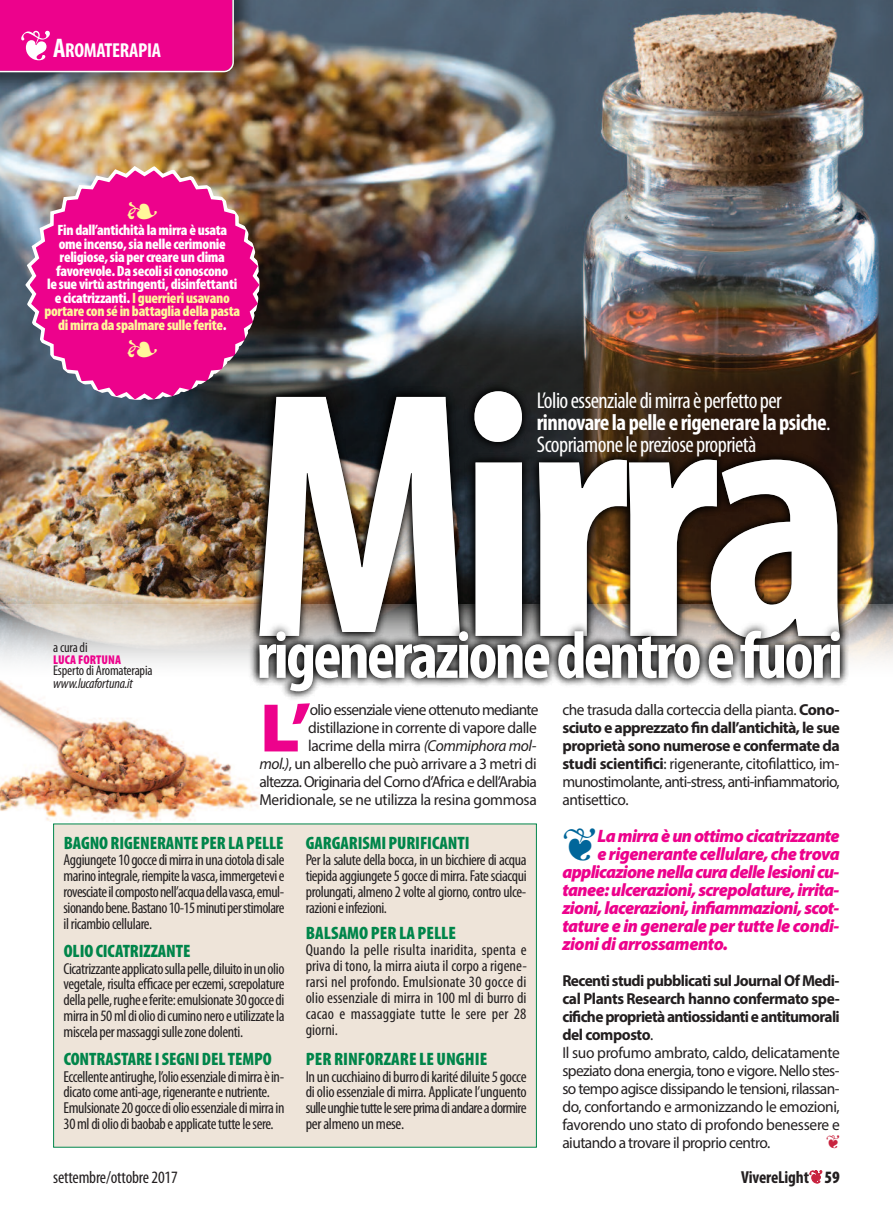
<style>
.page{position:relative;width:893px;height:1221px;background:#fff}
.page>*{position:absolute;margin:0;border:0;box-sizing:border-box;transform-origin:0 0}
.t1{font:900 semi-expanded 69.3px "Myriad Pro";color:#ed028c}
.t2{font:condensed 22.95px/21.6px "Myriad Pro";letter-spacing:-.025em;color:#fff}
.t3{font:700 condensed 20.25px "Myriad Pro";letter-spacing:-.015em;color:#fff}
.t4{font:italic 900 18px "Myriad Pro";letter-spacing:-.035em;color:#ed028c}
.t5{font:900 condensed 18px "Myriad Pro";letter-spacing:-.005em;color:#00854a}
.t6{font:condensed 17.4px "Myriad Pro";letter-spacing:-.01em;color:#231f20}
.t7{font:700 condensed 17.4px "Myriad Pro";letter-spacing:-.01em;color:#231f20}
.t8{font:condensed 15.9px/15.9px "Myriad Pro";letter-spacing:-.025em;color:#231f20;text-align:justify}
.t9{font:15.9px/18px "Myriad Pro";letter-spacing:-.03em;color:#231f20;text-align:right}
.t10{font:900 condensed 15px/13.5px "Myriad Pro";letter-spacing:-.02em;color:#fff;text-align:center}
.t11{font:condensed 14.1px "Myriad Pro";letter-spacing:-.015em;color:#231f20}
.t12{font:italic condensed 14.1px "Myriad Pro";letter-spacing:-.015em;color:#231f20}
.t13{font:900 condensed 12.75px "Myriad Pro";letter-spacing:.005em;color:#ed028c}
.s1{font-size:27px}
.s2{color:#fff79a}
.s3{font-weight:700}
.s4{font-style:italic}
.s5{color:#c8233f}
.s6{font-weight:900}
</style>
<div class="page">
<img style="left:0;top:680px;width:259px;height:141px">
<img style="left:0;top:0;width:893px;height:604px">
<img style="left:0;top:0;width:259px;height:98px">
<div style="left:0;top:0;width:234px;height:72px;background:#ed028c"></div>
<div style="left:54px;top:824px;width:482px;height:322px;background:#eee4d9"></div>
<div style="left:53px;top:823px;width:484px;height:324px;border:1px solid #00854a"></div>
<svg style="left:0;top:604px;width:893px;height:60px;background:#dcd7d2"></svg>
<img style="left:247px;top:379px;width:605px;height:239px">
<img style="left:247px;top:618px;width:605px;height:85px">
<svg style="left:259px;top:391px;width:581px;height:239px"></svg>
<svg style="left:259px;top:630px;width:581px;height:61px"></svg>
<svg style="left:25px;top:166px;width:234px;height:234px;background:#d02989"></svg>
<svg style="left:128px;top:202px;width:29px;height:17px"></svg>
<svg style="left:128px;top:339px;width:29px;height:18px"></svg>
<p class="t3" style="left:53px;top:43px;width:110px"><span class="s1">A</span>ROMATERAPIA</p>
<p class="t10" style="left:57px;top:225px;width:171px">Findall’antichità lamirra è usata</p>
<p class="t10" style="left:44px;top:238px;width:197px">ome incenso,sianelle cerimonie religiose,sia percreare unclima favorevole.Da secolisiconoscono<br>le sue virtù astringenti, disinfettanti e cicatrizzanti.<span class="s2">I guerrieri usavano portare consé inbattaglia della pasta dimirra da spalmare sulle ferite</span>.</p>
<p class="t11" style="left:53px;top:642px;width:36px">acuradi</p>
<p class="t13" style="left:53px;top:655px;width:69px">LUCA FORTUNA</p>
<p class="t11" style="left:53px;top:665px;width:101px">Espertodi Aromaterapia</p>
<p class="t12" style="left:53px;top:678px;width:81px">www.lucafortuna.it</p>
<h2 class="t2" style="left:537px;top:392px;width:295px">L’olioessenzialedimirraèperfettoper <span class="s3">rinnovare lapelle e rigenerare lapsiche</span>.<br>Scopriamoneleprezioseproprietà</h2>
<h1 class="t1" style="left:260px;top:701px;width:53px">L’</h1>
<p class="t9" style="left:259px;top:702px;width:281px">olio essenziale viene ottenuto mediante distillazione in corrente di vapore dalle<br>lacrime della mirra <span class="s4">(Commiphora mol-<br>mol.)</span>, un alberello che può arrivare a 3 metri di altezza. Originaria del Corno d’Africa e dell’Arabia Meridionale, se ne utilizza la resina gommosa</p>
<p class="t9" style="left:562px;top:702px;width:279px;text-align:justify">che trasuda dalla corteccia della pianta. <span class="s3">Cono&shy;sciuto e apprezzato fin dall’antichità, le sue proprietà sono numerose e confermate da studi scientifici</span>: rigenerante, citofilattico, im&shy;munostimolante, anti-stress, anti-infiammatorio, antisettico.</p>
<p class="t4" style="left:597px;top:828px;width:244px">Lamirraèunottimocicatrizzante</p>
<p class="t4" style="left:597px;top:846px;width:244px">erigenerantecellulare, chetrova</p>
<p class="t4" style="left:562px;top:864px;width:278px">applicazionenellacuradellelesionicu-</p>
<p class="t4" style="left:562px;top:882px;width:279px">tanee:ulcerazioni, screpolature,irrita-</p>
<p class="t4" style="left:562px;top:900px;width:279px">zioni,lacerazioni,infiammazioni, scot-</p>
<p class="t4" style="left:562px;top:918px;width:279px">tature e in generale per tutte le condi-</p>
<p class="t4" style="left:562px;top:936px;width:167px">zioni di arrossamento.</p>
<p class="t9" style="left:562px;top:972px;width:279px;text-align:left"><span class="s3">Recenti studi pubblicati sul Journal Of Medi&shy;cal Plants Research hanno confermato spe&shy;cifiche proprietà antiossidanti e antitumorali del composto</span>.<br>Il suo profumo ambrato, caldo, delicatamente speziato dona energia, tono e vigore. Nello stes&shy;so tempo agisce dissipando le tensioni, rilassan&shy;do, confortando e armonizzando le emozioni, favorendo uno stato di profondo benessere e aiutando a trovare il proprio centro.</p>
<p class="t5" style="left:64px;top:836px;width:221px">BAGNO RIGENERANTE PER LA PELLE</p>
<p class="t8" style="left:64px;top:853px;width:222px">Aggiungete10goccedimirrainunaciotoladisale marinointegrale,riempitelavasca,immergetevie rovesciateilcompostonell’acquadellavasca,emul&shy;sionandobene.Bastano10-15minutiperstimolare ilricambiocellulare.</p>
<p class="t5" style="left:64px;top:944px;width:128px">OLIO CICATRIZZANTE</p>
<p class="t8" style="left:64px;top:961px;width:222px">Cicatrizzanteapplicatosullapelle,diluitoinunolio vegetale, risulta efficace per eczemi, screpolature dellapelle,rugheeferite:emulsionate30goccedi mirrain50mldioliodicuminoneroeutilizzatela miscelapermassaggisullezonedolenti.</p>
<p class="t5" style="left:64px;top:1052px;width:209px">CONTRASTARE I SEGNI DEL TEMPO</p>
<p class="t8" style="left:64px;top:1069px;width:222px;text-align:left">Eccellenteantirughe,l’olioessenzialedimirraèin&shy;dicatocomeanti-age,rigenerantee nutriente.<br>Emulsionate20goccediolioessenzialedimirrain 30mldioliodibaobabeapplicatetuttelesere.</p>
<p class="t5" style="left:306px;top:836px;width:165px">GARGARISMI PURIFICANTI</p>
<p class="t8" style="left:306px;top:853px;width:222px">Per la salute della bocca, in un bicchiere di acqua tiepidaaggiungete5goccedimirra.Fatesciacqui prolungati, almeno 2 volte al giorno, contro ulce&shy;razionieinfezioni.</p>
<p class="t5" style="left:306px;top:926px;width:152px">BALSAMO PER LA PELLE</p>
<p class="t8" style="left:306px;top:943px;width:223px">Quando la pelle risulta inaridita, spenta e priva di tono, la mirra aiuta il corpo a rigene&shy;rarsi nel profondo. Emulsionate 30 gocce di olio essenziale di mirra in 100 ml di burro di cacao e massaggiate tutte le sere per 28 giorni.</p>
<p class="t5" style="left:306px;top:1052px;width:183px">PER RINFORZARE LE UNGHIE</p>
<p class="t8" style="left:306px;top:1069px;width:222px">In un cucchiainodiburrodikaritédiluite5gocce diolioessenzialedimirra. Applicatel’unguento sulleunghietuttelesereprimadiandareadormire peralmenounmese.</p>
<p class="t6" style="left:53px;top:1170px;width:126px">settembre/ottobre2017</p>
<p class="t7" style="left:741px;top:1170px;width:100px">VivereLight<span class="s5">❦</span><span class="s6">59</span></p>
</div>
